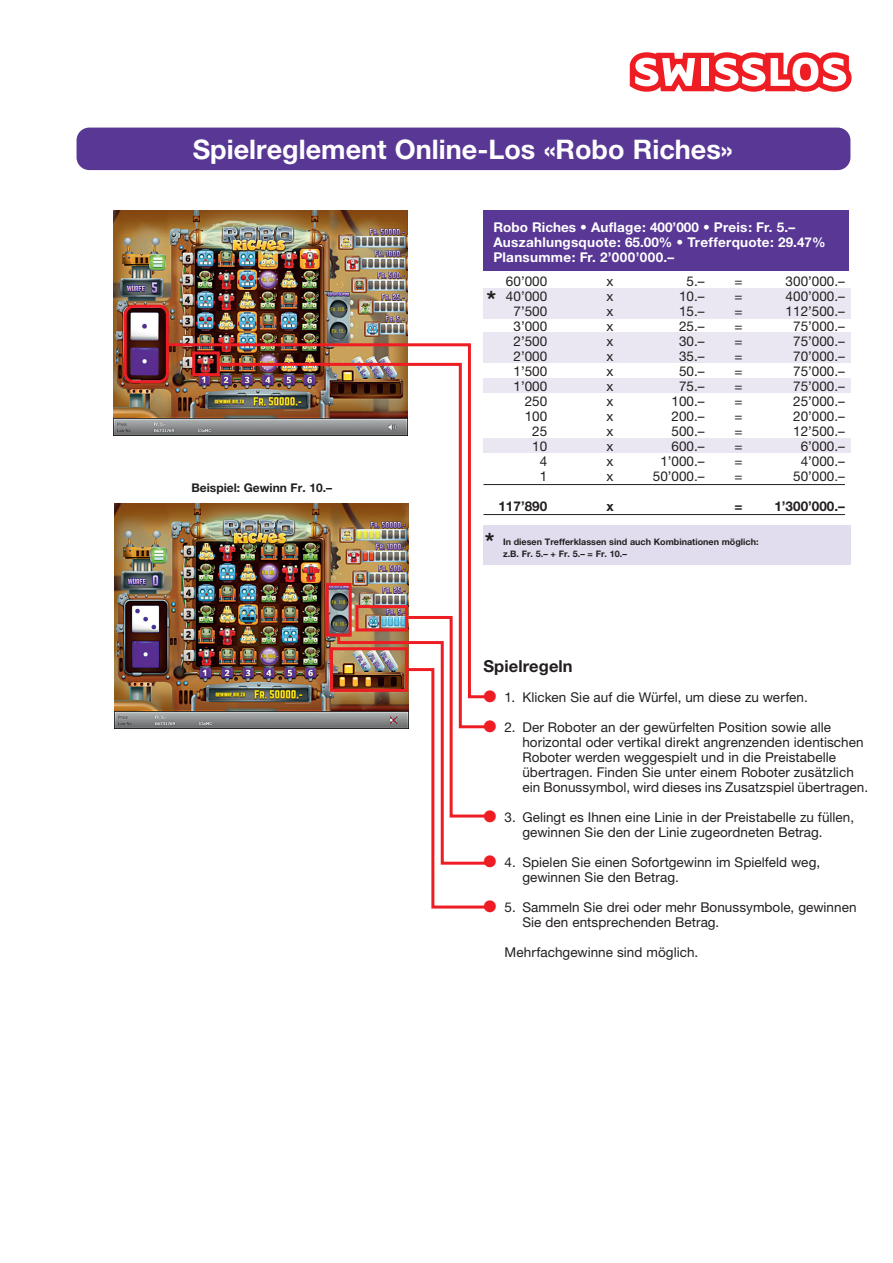
<style>
.page{position:relative;width:893px;height:1263px;background:#fff}
.page>*{position:absolute;margin:0;border:0;box-sizing:border-box;transform-origin:0 0}
.t1{font:700 27px "Helvetica Neue CE";color:#fff}
.t2{font:700 24px "Helvetica Neue CE";color:#231f20}
.t3{font:700 16.5px "Helvetica Neue CE";letter-spacing:.005em;color:#231f20}
.t4{font:13.5px/15px "Helvetica Neue CE";letter-spacing:.005em;color:#231f20}
.t5{font:700 13.5px/15px "Helvetica Neue CE";letter-spacing:.015em;color:#fff}
.t6{font:700 13.5px "Helvetica Neue CE";color:#231f20}
.t7{font:700 12px "Helvetica Neue CE";color:#231f20}
.t8{font:700 9px/12px "Helvetica Neue CE";color:#231f20}
.s1{color:#ee1d23}
</style>
<div class="page">
<div style="left:483px;top:288px;width:367px;height:30px;background:#ebe7f2"></div>
<div style="left:483px;top:378px;width:367px;height:15px;background:#ebe7f2"></div>
<div style="left:483px;top:333px;width:367px;height:30px;background:#ebe7f2"></div>
<div style="left:483px;top:438px;width:367px;height:15px;background:#ebe7f2"></div>
<img style="left:115px;top:503px;width:102px;height:225px">
<img style="left:114px;top:210px;width:293px;height:225px">
<div style="left:77px;top:128px;width:773px;height:42px;background:#593795;border-radius:13px"></div>
<svg style="left:630px;top:52px;width:222px;height:40px"></svg>
<img style="left:166px;top:342px;width:305px;height:358px">
<hr style="left:483px;top:484px;width:362px;height:1px;background:#231f20">
<hr style="left:483px;top:514px;width:362px;height:1px;background:#231f20">
<div style="left:483px;top:210px;width:366px;height:61px;background:#593795"></div>
<div style="left:124px;top:305px;width:45px;height:78px;border:3px solid #ee1d23;border-radius:9px"></div>
<img style="left:217px;top:361px;width:273px;height:368px">
<img style="left:324px;top:581px;width:168px;height:328px">
<div style="left:483px;top:525px;width:367px;height:40px;background:#e2ddee"></div>
<svg style="left:191px;top:350px;width:30px;height:28px"></svg>
<h1 class="t1" style="left:193px;top:133px;width:542px">Spielreglement Online-Los «Robo Riches»</h1>
<p class="t7" style="left:192px;top:480px;width:142px">Beispiel: Gewinn Fr. 10.–</p>
<p class="t5" style="left:493px;top:220px;width:334px">Robo Riches • Auflage: 400’000 • Preis: Fr. 5.–<br>Auszahlungsquote: 65.00% • Trefferquote: 29.47%<br>Plansumme: Fr. 2’000’000.–</p>
<p class="t4" style="left:506px;top:273px;width:43px">60’000</p>
<p class="t4" style="left:606px;top:273px;width:8px">x</p>
<p class="t4" style="left:687px;top:273px;width:20px">5.–</p>
<p class="t4" style="left:735px;top:273px;width:10px">=</p>
<p class="t4" style="left:786px;top:273px;width:61px">300’000.–</p>
<p class="t4" style="left:506px;top:288px;width:43px">40’000</p>
<p class="t4" style="left:606px;top:288px;width:8px">x</p>
<p class="t4" style="left:679px;top:288px;width:27px">10.–</p>
<p class="t4" style="left:735px;top:288px;width:10px">=</p>
<p class="t4" style="left:786px;top:288px;width:61px">400’000.–</p>
<p class="t4" style="left:513px;top:303px;width:35px">7’500</p>
<p class="t4" style="left:606px;top:303px;width:8px">x</p>
<p class="t4" style="left:679px;top:303px;width:27px">15.–</p>
<p class="t4" style="left:735px;top:303px;width:10px">=</p>
<p class="t4" style="left:786px;top:303px;width:61px">112’500.–</p>
<p class="t4" style="left:513px;top:318px;width:35px">3’000</p>
<p class="t4" style="left:606px;top:318px;width:8px">x</p>
<p class="t4" style="left:679px;top:318px;width:27px">25.–</p>
<p class="t4" style="left:735px;top:318px;width:10px">=</p>
<p class="t4" style="left:793px;top:318px;width:53px">75’000.–</p>
<p class="t4" style="left:513px;top:333px;width:35px">2’500</p>
<p class="t4" style="left:606px;top:333px;width:8px">x</p>
<p class="t4" style="left:679px;top:333px;width:27px">30.–</p>
<p class="t4" style="left:735px;top:333px;width:10px">=</p>
<p class="t4" style="left:793px;top:333px;width:53px">75’000.–</p>
<p class="t4" style="left:513px;top:348px;width:35px">2’000</p>
<p class="t4" style="left:606px;top:348px;width:8px">x</p>
<p class="t4" style="left:679px;top:348px;width:27px">35.–</p>
<p class="t4" style="left:735px;top:348px;width:10px">=</p>
<p class="t4" style="left:793px;top:348px;width:53px">70’000.–</p>
<p class="t4" style="left:513px;top:363px;width:35px">1’500</p>
<p class="t4" style="left:606px;top:363px;width:8px">x</p>
<p class="t4" style="left:679px;top:363px;width:27px">50.–</p>
<p class="t4" style="left:735px;top:363px;width:10px">=</p>
<p class="t4" style="left:793px;top:363px;width:53px">75’000.–</p>
<p class="t4" style="left:513px;top:378px;width:35px">1’000</p>
<p class="t4" style="left:606px;top:378px;width:8px">x</p>
<p class="t4" style="left:679px;top:378px;width:27px">75.–</p>
<p class="t4" style="left:735px;top:378px;width:10px">=</p>
<p class="t4" style="left:793px;top:378px;width:53px">75’000.–</p>
<p class="t4" style="left:525px;top:393px;width:24px">250</p>
<p class="t4" style="left:606px;top:393px;width:8px">x</p>
<p class="t4" style="left:672px;top:393px;width:35px">100.–</p>
<p class="t4" style="left:735px;top:393px;width:10px">=</p>
<p class="t4" style="left:793px;top:393px;width:53px">25’000.–</p>
<p class="t4" style="left:525px;top:408px;width:24px">100</p>
<p class="t4" style="left:606px;top:408px;width:8px">x</p>
<p class="t4" style="left:672px;top:408px;width:35px">200.–</p>
<p class="t4" style="left:735px;top:408px;width:10px">=</p>
<p class="t4" style="left:793px;top:408px;width:53px">20’000.–</p>
<p class="t4" style="left:532px;top:423px;width:17px">25</p>
<p class="t4" style="left:606px;top:423px;width:8px">x</p>
<p class="t4" style="left:672px;top:423px;width:35px">500.–</p>
<p class="t4" style="left:735px;top:423px;width:10px">=</p>
<p class="t4" style="left:793px;top:423px;width:53px">12’500.–</p>
<p class="t4" style="left:532px;top:438px;width:17px">10</p>
<p class="t4" style="left:606px;top:438px;width:8px">x</p>
<p class="t4" style="left:672px;top:438px;width:35px">600.–</p>
<p class="t4" style="left:735px;top:438px;width:10px">=</p>
<p class="t4" style="left:801px;top:438px;width:46px">6’000.–</p>
<p class="t4" style="left:540px;top:453px;width:9px">4</p>
<p class="t4" style="left:606px;top:453px;width:8px">x</p>
<p class="t4" style="left:660px;top:453px;width:46px">1’000.–</p>
<p class="t4" style="left:735px;top:453px;width:10px">=</p>
<p class="t4" style="left:801px;top:453px;width:46px">4’000.–</p>
<p class="t4" style="left:540px;top:468px;width:9px">1</p>
<p class="t4" style="left:606px;top:468px;width:8px">x</p>
<p class="t4" style="left:653px;top:468px;width:53px">50’000.–</p>
<p class="t4" style="left:735px;top:468px;width:10px">=</p>
<p class="t4" style="left:793px;top:468px;width:53px">50’000.–</p>
<p class="t6" style="left:498px;top:497px;width:50px">117’890</p>
<p class="t6" style="left:606px;top:497px;width:9px">x</p>
<p class="t6" style="left:735px;top:497px;width:10px">=</p>
<p class="t6" style="left:774px;top:497px;width:72px">1’300’000.–</p>
<h2 class="t2" style="left:486px;top:285px;width:11px">*</h2>
<h2 class="t2" style="left:485px;top:527px;width:11px">*</h2>
<p class="t8" style="left:503px;top:536px;width:257px">In diesen Trefferklassen sind auch Kombinationen möglich: z.B. Fr. 5.– + Fr. 5.– = Fr. 10.–</p>
<p class="t3" style="left:483px;top:656px;width:91px">Spielregeln</p>
<p class="t4" style="left:483px;top:690px;width:326px"><span class="s1">●</span> 1. Klicken Sie auf die Würfel, um diese zu werfen.</p>
<p class="t4" style="left:522px;top:720px;width:347px;text-indent:-39px"><span class="s1">●</span> 2. Der Roboter an der gewürfelten Position sowie alle horizontal oder vertikal direkt angrenzenden identischen Roboter werden weggespielt und in die Preistabelle übertragen. Finden Sie unter einem Roboter zusätzlich ein Bonussymbol, wird dieses ins Zusatzspiel übertragen.</p>
<p class="t4" style="left:483px;top:810px;width:372px;text-align:center"><span class="s1">●</span> 3. Gelingt es Ihnen eine Linie in der Preistabelle zu füllen, gewinnen Sie den der Linie zugeordneten Betrag.</p>
<p class="t4" style="left:522px;top:855px;width:299px;text-indent:-39px"><span class="s1">●</span> 4. Spielen Sie einen Sofortgewinn im Spielfeld weg, gewinnen Sie den Betrag.</p>
<p class="t4" style="left:522px;top:900px;width:336px;text-indent:-39px"><span class="s1">●</span> 5. Sammeln Sie drei oder mehr Bonussymbole, gewinnen<br>Sie den entsprechenden Betrag.</p>
<p class="t4" style="left:505px;top:945px;width:195px">Mehrfachgewinne sind möglich.</p>
</div>
